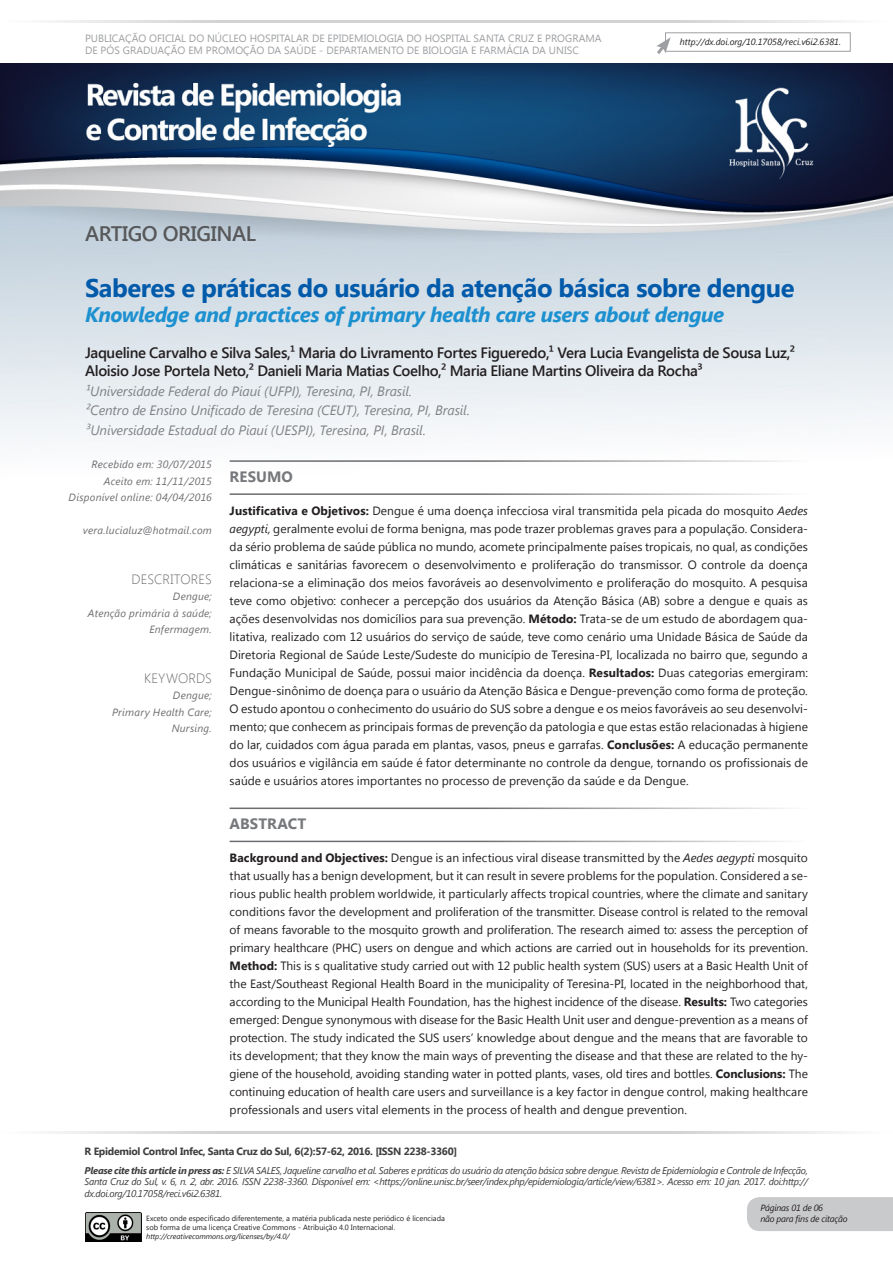
<style>
.page{position:relative;width:893px;height:1263px;background:#fff}
.page>*{position:absolute;margin:0;border:0;box-sizing:border-box;transform-origin:0 0}
.TÍTULOS{font:700 25.5px "Segoe UI";letter-spacing:-.02em;color:#015aaa}
.títulos_textos{font:italic 700 21px "Segoe UI";letter-spacing:-.025em;color:#1d90d0}
.títulos_textos-2{font:600 21px "Segoe UI";letter-spacing:-.02em;color:#57585a}
.Nome_médico{font:600 15px/18px "Segoe UI";letter-spacing:-.025em;color:#231f20}
.SESSAO{font:700 15px "Segoe UI";letter-spacing:.005em;color:#76787b}
.Titulação_médicos_ok{font:italic 13.5px "Segoe UI";letter-spacing:-.005em;color:#808285}
.texto_ok{font:300 13.5px "Segoe UI";letter-spacing:.005em;color:#6c6d70}
.texto_ok-2{font:12px/18px "Segoe UI";letter-spacing:.005em;color:#231f20;text-align:justify}
.texto_ok-3{font:italic 10.5px "Segoe UI";letter-spacing:.025em;color:#6c6d70}
.t1{font:10.5px/12.6px "Segoe UI";color:#9d9fa2}
.t2{font:700 10.5px "Segoe UI";letter-spacing:-.03em;color:#3e3e3f}
.t3{font:italic 9.75px/11.7px "Segoe UI";letter-spacing:-.03em;color:#3e3e3f;text-align:justify}
.t4{font:italic 9px "Segoe UI";letter-spacing:-.015em;color:#231f20}
.t5{font:7.5px/9px "Segoe UI";color:#231f20}
.t6{font:italic 7.5px "Segoe UI";color:#231f20}
.s1{font-weight:700}
.s2{font-style:italic}
</style>
<div class="page">
<img style="left:0;top:64px;width:893px;height:431px">
<hr style="left:0;top:20px;width:446px;height:2px;background:#d1d2d4">
<hr style="left:446px;top:20px;width:447px;height:2px;background:#d1d2d4">
<svg style="left:656px;top:37px;width:15px;height:17px"></svg>
<img style="left:85px;top:1213px;width:57px;height:29px">
<hr style="left:0;top:1131px;width:446px;height:3px;background:#d1d2d4">
<hr style="left:446px;top:1131px;width:446px;height:3px;background:#d1d2d4">
<div style="left:747px;top:1197px;width:146px;height:34px;background:#c9cacc"></div>
<hr style="left:230px;top:460px;width:578px;height:2px;background:#6c6d70">
<hr style="left:230px;top:493px;width:578px;height:2px;background:#6c6d70">
<hr style="left:230px;top:807px;width:578px;height:2px;background:#6c6d70">
<hr style="left:230px;top:841px;width:578px;height:1px;background:#6c6d70">
<p class="t1" style="left:85px;top:31px;width:518px">PUBLICAÇÃO OFICIAL DO NÚCLEO HOSPITALAR DE EPIDEMIOLOGIA DO HOSPITAL SANTA CRUZ E PROGRAMA<br>DE PÓS GRADUAÇÃO EM PROMOÇÃO DA SAÚDE - DEPARTAMENTO DE BIOLOGIA E FARMÁCIA DA UNISC</p>
<p class="t4" style="left:680px;top:35px;width:163px">http://dx.doi.org/10.17058/reci.v6i2.6381.</p>
<p class="títulos_textos-2" style="left:85px;top:219px;width:172px">ARTIGO ORIGINAL</p>
<p class="TÍTULOS" style="left:85px;top:270px;width:711px">Saberes e práticas do usuário da atenção básica sobre dengue</p>
<p class="títulos_textos" style="left:85px;top:300px;width:641px">Knowledge and practices of primary health care users about dengue</p>
<p class="Nome_médico" style="left:85px;top:343px;width:712px">Jaqueline Carvalho e Silva Sales,¹ Maria do Livramento Fortes Figueredo,¹ Vera Lucia Evangelista de Sousa Luz,²<br>Aloisio Jose Portela Neto,² Danieli Maria Matias Coelho,² Maria Eliane Martins Oliveira da Rocha³</p>
<p class="Titulação_médicos_ok" style="left:85px;top:382px;width:329px">¹Universidade Federal do Piauí (UFPI), Teresina, PI, Brasil.</p>
<p class="Titulação_médicos_ok" style="left:85px;top:401px;width:386px">²Centro de Ensino Unificado de Teresina (CEUT), Teresina, PI, Brasil.</p>
<p class="Titulação_médicos_ok" style="left:85px;top:421px;width:342px">³Universidade Estadual do Piauí (UESPI), Teresina, PI, Brasil.</p>
<p class="texto_ok-3" style="left:92px;top:457px;width:122px">Recebido em: 30/07/2015</p>
<p class="texto_ok-3" style="left:104px;top:474px;width:110px">Aceito em: 11/11/2015</p>
<p class="texto_ok-3" style="left:69px;top:490px;width:145px">Disponível online: 04/04/2016</p>
<p class="texto_ok-3" style="left:83px;top:523px;width:131px">vera.lucialuz@hotmail.com</p>
<p class="texto_ok" style="left:131px;top:570px;width:82px">DESCRITORES</p>
<p class="texto_ok-3" style="left:173px;top:589px;width:41px">Dengue;</p>
<p class="texto_ok-3" style="left:88px;top:606px;width:125px">Atenção primária à saúde;</p>
<p class="texto_ok-3" style="left:149px;top:622px;width:64px">Enfermagem.</p>
<p class="texto_ok" style="left:144px;top:669px;width:69px">KEYWORDS</p>
<p class="texto_ok-3" style="left:173px;top:688px;width:41px">Dengue;</p>
<p class="texto_ok-3" style="left:112px;top:705px;width:101px">Primary Health Care;</p>
<p class="texto_ok-3" style="left:172px;top:721px;width:42px">Nursing.</p>
<p class="SESSAO" style="left:230px;top:466px;width:65px">RESUMO</p>
<p class="texto_ok-2" style="left:230px;top:501px;width:580px"><span class="s1">Justificativa e Objetivos:</span> Dengue é uma doença infecciosa viral transmitida pela picada do mosquito <span class="s2">Aedes aegypti,</span> geralmente evolui de forma benigna, mas pode trazer problemas graves para a população. Considera&shy;da sério problema de saúde pública no mundo, acomete principalmente países tropicais, no qual, as condições climáticas e sanitárias favorecem o desenvolvimento e proliferação do transmissor. O controle da doença relaciona-se a eliminação dos meios favoráveis ao desenvolvimento e proliferação do mosquito. A pesquisa teve como objetivo: conhecer a percepção dos usuários da Atenção Básica (AB) sobre a dengue e quais as ações desenvolvidas nos domicílios para sua prevenção. <span class="s1">Método:</span> Trata-se de um estudo de abordagem qua&shy;litativa, realizado com 12 usuários do serviço de saúde, teve como cenário uma Unidade Básica de Saúde da Diretoria Regional de Saúde Leste/Sudeste do município de Teresina-PI, localizada no bairro que, segundo a Fundação Municipal de Saúde, possui maior incidência da doença. <span class="s1">Resultados:</span> Duas categorias emergiram:<br>Dengue-sinônimo de doença para o usuário da Atenção Básica e Dengue-prevenção como forma de proteção.<br>O estudo apontou o conhecimento do usuário do SUS sobre a dengue e os meios favoráveis ao seu desenvolvi&shy;mento; que conhecem as principais formas de prevenção da patologia e que estas estão relacionadas à higiene do lar, cuidados com água parada em plantas, vasos, pneus e garrafas. <span class="s1">Conclusões:</span> A educação permanente dos usuários e vigilância em saúde é fator determinante no controle da dengue, tornando os profissionais de saúde e usuários atores importantes no processo de prevenção da saúde e da Dengue.</p>
<p class="SESSAO" style="left:230px;top:813px;width:78px">ABSTRACT</p>
<p class="texto_ok-2" style="left:230px;top:848px;width:580px"><span class="s1">Background and Objectives:</span> Dengue is an infectious viral disease transmitted by the <span class="s2">Aedes aegypti</span> mosquito that usually has a benign development, but it can result in severe problems for the population. Considered a se&shy;rious public health problem worldwide, it particularly affects tropical countries, where the climate and sanitary conditions favor the development and proliferation of the transmitter. Disease control is related to the removal of means favorable to the mosquito growth and proliferation. The research aimed to: assess the perception of primary healthcare (PHC) users on dengue and which actions are carried out in households for its prevention.<br><span class="s1">Method:</span> This is s qualitative study carried out with 12 public health system (SUS) users at a Basic Health Unit of the East/Southeast Regional Health Board in the municipality of Teresina-PI, located in the neighborhood that, according to the Municipal Health Foundation, has the highest incidence of the disease. <span class="s1">Results:</span> Two categories emerged: Dengue synonymous with disease for the Basic Health Unit user and dengue-prevention as a means of protection. The study indicated the SUS users’ knowledge about dengue and the means that are favorable to its development; that they know the main ways of preventing the disease and that these are related to the hy&shy;giene of the household, avoiding standing water in potted plants, vases, old tires and bottles. <span class="s1">Conclusions:</span> The continuing education of health care users and surveillance is a key factor in dengue control, making healthcare professionals and users vital elements in the process of health and dengue prevention.</p>
<p class="t2" style="left:85px;top:1144px;width:374px">R Epidemiol Control Infec, Santa Cruz do Sul, 6(2):57-62, 2016. [ISSN 2238-3360]</p>
<p class="t3" style="left:85px;top:1164px;width:725px"><span class="s1">Please cite this article in press as:</span> E SILVA SALES, Jaqueline carvalho et al. Saberes e práticas do usuário da atenção básica sobre dengue. Revista de Epidemiologia e Controle de Infecção, Santa Cruz do Sul, v. 6, n. 2, abr. 2016. ISSN 2238-3360. Disponível em: &lt;https://online.unisc.br/seer/index.php/epidemiologia/article/view/6381&gt;. Acesso em: 10 jan. 2017. doi:http:// dx.doi.org/10.17058/reci.v6i2.6381.</p>
<p class="t4" style="left:760px;top:1201px;width:64px">Páginas 01 de 06</p>
<p class="t4" style="left:760px;top:1212px;width:88px">não para fins de citação</p>
<p class="t5" style="left:146px;top:1213px;width:300px">Exceto onde especificado diferentemente, a matéria publicada neste periódico é licenciada sob forma de uma licença Creative Commons - Atribuição 4.0 Internacional.</p>
<p class="t6" style="left:146px;top:1231px;width:145px">http://creativecommons.org/licenses/by/4.0/</p>
</div>
